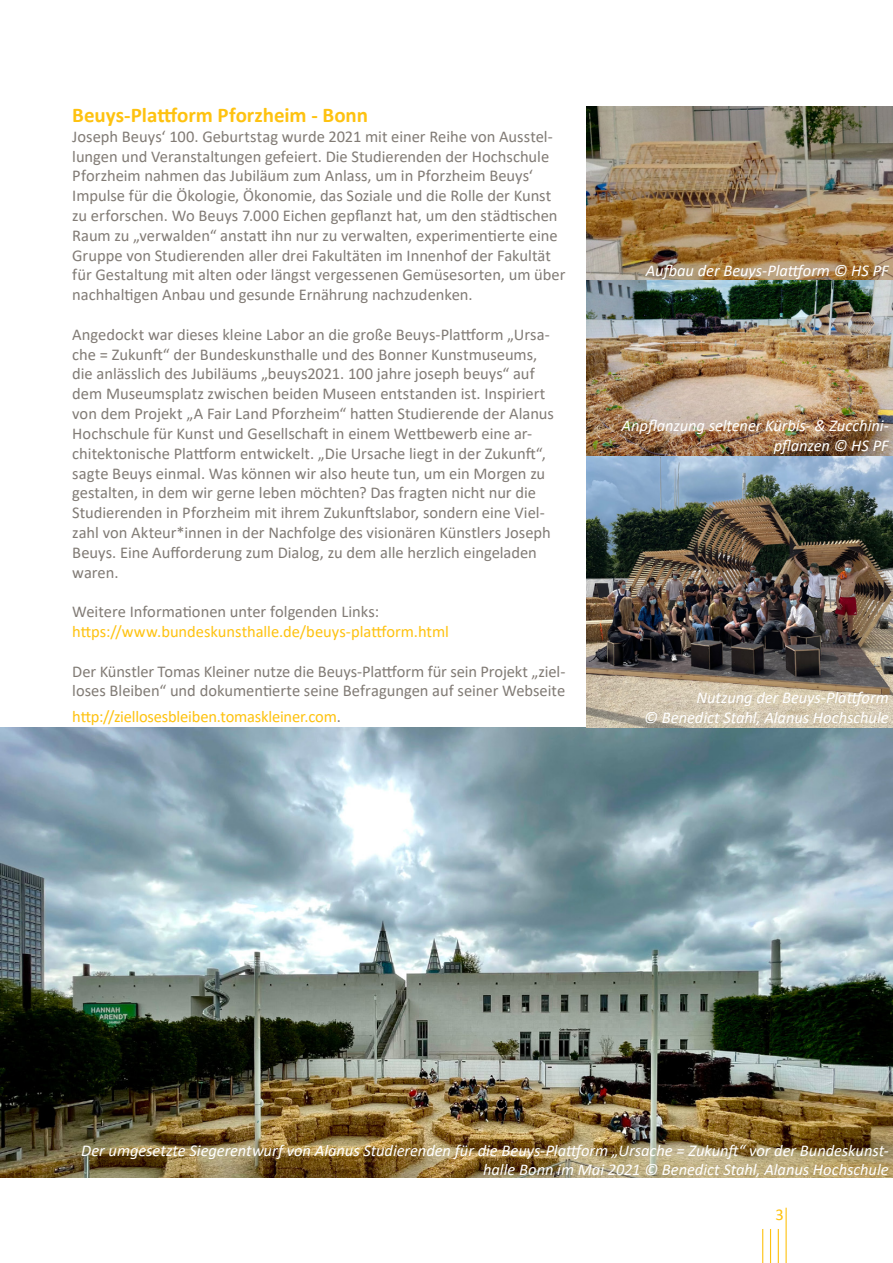
<style>
.page{position:relative;width:893px;height:1263px;background:#fff}
.page>*{position:absolute;margin:0;border:0;box-sizing:border-box;transform-origin:0 0}
.t1{font:700 21px "Calibri";color:#fec210}
.t2{font:16.5px/19.8px "Calibri";letter-spacing:-.005em;color:#817b75}
.t3{font:italic 16.5px/19.8px "Calibri";letter-spacing:-.005em;color:#fff;text-align:right}
.t4{font:16.5px "Calibri";letter-spacing:-.005em;color:#fec210}
.s1{color:#817b75}
</style>
<div class="page">
<hr style="left:762px;top:1229px;width:1px;height:34px;background:#fec210">
<hr style="left:770px;top:1229px;width:1px;height:34px;background:#fec210">
<hr style="left:778px;top:1229px;width:1px;height:34px;background:#fec210">
<hr style="left:785px;top:1208px;width:2px;height:55px;background:#fec210">
<img style="left:0;top:727px;width:893px;height:451px">
<img style="left:587px;top:106px;width:306px;height:621px">
<hr style="left:0;top:1141px;width:1px;height:37px;background:#817b75">
<p class="t1" style="left:72px;top:100px;width:297px">Beuys-Plattform Pforzheim - Bonn</p>
<p class="t2" style="left:72px;top:126px;width:495px">Joseph Beuys‘ 100. Geburtstag wurde 2021 mit einer Reihe von Ausstel&shy;lungen und Veranstaltungen gefeiert. Die Studierenden der Hochschule Pforzheim nahmen das Jubiläum zum Anlass, um in Pforzheim Beuys‘ Impulse für die Ökologie, Ökonomie, das Soziale und die Rolle der Kunst zu erforschen. Wo Beuys 7.000 Eichen gepflanzt hat, um den städtischen Raum zu „verwalden“ anstatt ihn nur zu verwalten, experimentierte eine Gruppe von Studierenden aller drei Fakultäten im Innenhof der Fakultät für Gestaltung mit alten oder längst vergessenen Gemüsesorten, um über nachhaltigen Anbau und gesunde Ernährung nachzudenken.</p>
<p class="t2" style="left:72px;top:324px;width:483px">Angedockt war dieses kleine Labor an die große Beuys-Plattform „Ursa&shy;che = Zukunft“ der Bundeskunsthalle und des Bonner Kunstmuseums, die anlässlich des Jubiläums „beuys2021. 100 jahre joseph beuys“ auf dem Museumsplatz zwischen beiden Museen entstanden ist. Inspiriert von dem Projekt „A Fair Land Pforzheim“ hatten Studierende der Alanus Hochschule für Kunst und Gesellschaft in einem Wettbewerb eine ar&shy;chitektonische Plattform entwickelt. „Die Ursache liegt in der Zukunft“, sagte Beuys einmal. Was können wir also heute tun, um ein Morgen zu gestalten, in dem wir gerne leben möchten? Das fragten nicht nur die Studierenden in Pforzheim mit ihrem Zukunftslabor, sondern eine Viel&shy;zahl von Akteur*innen in der Nachfolge des visionären Künstlers Joseph Beuys. Eine Aufforderung zum Dialog, zu dem alle herzlich eingeladen waren.</p>
<p class="t2" style="left:72px;top:601px;width:308px">Weitere Informationen unter folgenden Links:</p>
<p class="t4" style="left:72px;top:620px;width:378px">https://www.bundeskunsthalle.de/beuys-plattform.html</p>
<p class="t2" style="left:72px;top:661px;width:495px">Der Künstler Tomas Kleiner nutze die Beuys-Plattform für sein Projekt „ziel&shy;loses Bleiben“ und dokumentierte seine Befragungen auf seiner Webseite</p>
<p class="t4" style="left:72px;top:705px;width:270px">http://ziellosesbleiben.tomaskleiner.com<span class="s1">.</span></p>
<p class="t3" style="left:646px;top:260px;width:244px">Aufbau der Beuys-Plattform © HS PF</p>
<p class="t3" style="left:622px;top:415px;width:269px">Anpflanzung seltener Kürbis- &amp; Zucchini&shy;pflanzen © HS PF</p>
<p class="t3" style="left:644px;top:687px;width:246px">Nutzung der Beuys-Plattform<br>© Benedict Stahl, Alanus Hochschule</p>
<p class="t3" style="left:81px;top:1139px;width:809px">Der umgesetzte Siegerentwurf von Alanus Studierenden für die Beuys-Plattform „Ursache = Zukunft“ vor der Bundeskunst&shy;halle Bonn im Mai 2021 © Benedict Stahl, Alanus Hochschule</p>
<p class="t4" style="left:776px;top:1203px;width:10px">3</p>
</div>
